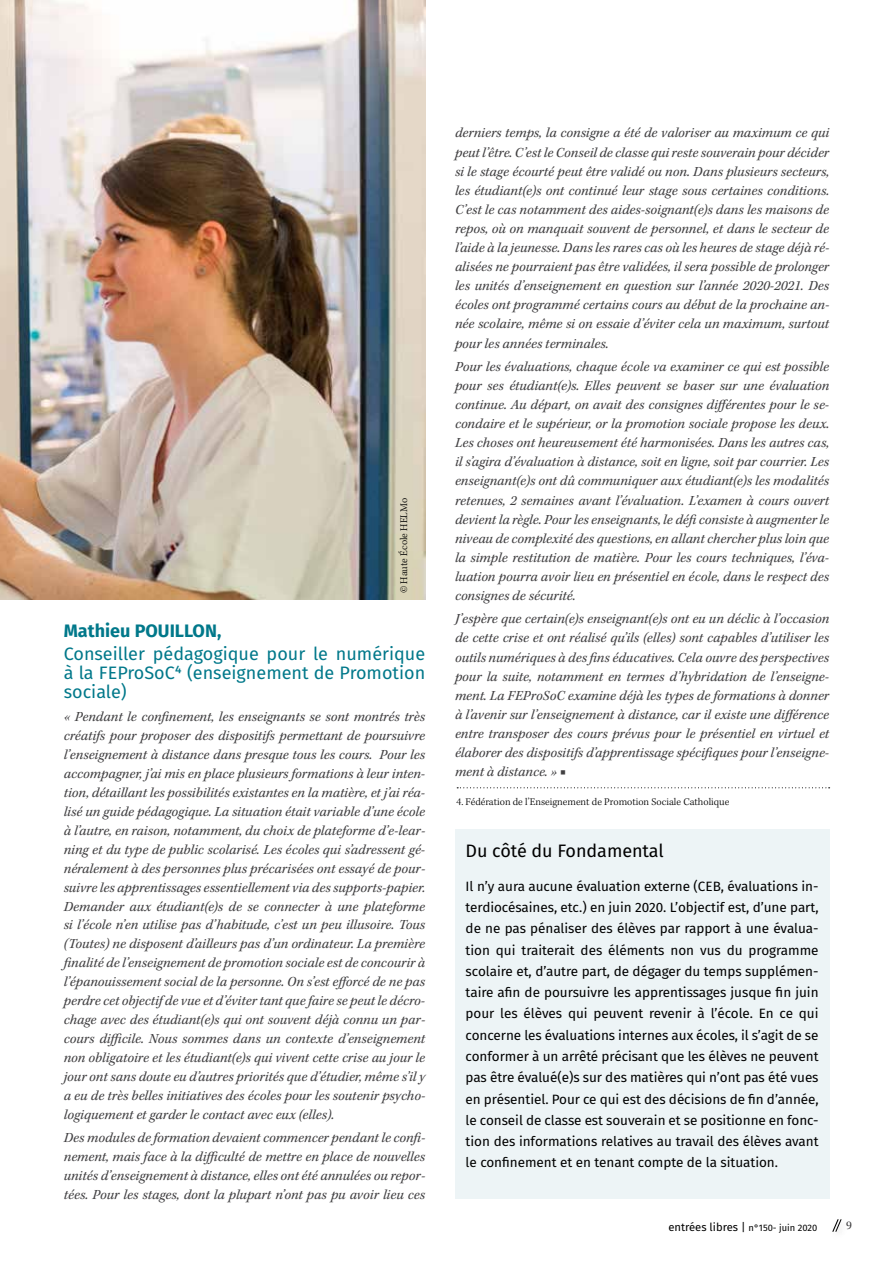
<style>
.page{position:relative;width:893px;height:1263px;background:#fff}
.page>*{position:absolute;margin:0;border:0;box-sizing:border-box;transform-origin:0 0}
.t1{font:18px/18.9px "Fira Sans";color:#00788a;text-align:justify}
.t2{font:18px "Fira Sans";letter-spacing:-.005em;color:#000}
.t3{font:700 18px "Fira Sans";color:#00788a}
.t4{font:italic 14.25px/19px "Kepler Std";color:#414042;text-align:justify}
.t5{font:13.5px/21.3px "Fira Sans";letter-spacing:-.005em;color:#000;text-align:justify}
.t6{font:12px "Kepler Std";color:#414042}
.t7{font:11.25px "Fira Sans";color:#000}
.t8{font:300 10.5px "Kepler Std";color:#000}
.s1{font-size:9.3px}
</style>
<div class="page">
<img style="left:0;top:0;width:425px;height:600px">
<svg style="left:832px;top:1219px;width:9px;height:13px"></svg>
<div style="left:455px;top:829px;width:374px;height:370px;background:#edf4f6"></div>
<svg style="left:457px;top:787px;width:373px;height:1px"></svg>
<p class="t8" style="left:398px;top:593px;width:96px;rotate:-90deg">© Haute École HELMo</p>
<p class="t3" style="left:64px;top:615px;width:159px">Mathieu POUILLON,</p>
<p class="t1" style="left:64px;top:644px;width:363px">Conseiller pédagogique pour le numérique à la FEProSoC⁴ (enseignement de Promotion sociale)</p>
<p class="t4" style="left:64px;top:707px;width:363px">« Pendant le confinement, les enseignants se sont montrés très créatifs pour proposer des dispositifs permettant de poursuivre l’enseignement à distance dans presque tous les cours. Pour les accompagner, j’ai mis en place plusieurs formations à leur inten&shy;tion, détaillant les possibilités existantes en la matière, et j’ai réa&shy;lisé un guide pédagogique. La situation était variable d’une école à l’autre, en raison, notamment, du choix de plateforme d’e-lear&shy;ning et du type de public scolarisé. Les écoles qui s’adressent gé&shy;néralement à des personnes plus précarisées ont essayé de pour&shy;suivre les apprentissages essentiellement via des supports-papier.<br>Demander aux étudiant(e)s de se connecter à une plateforme si l’école n’en utilise pas d’habitude, c’est un peu illusoire. Tous (Toutes) ne disposent d’ailleurs pas d’un ordinateur. La première finalité de l’enseignement de promotion sociale est de concourir à l’épanouissement social de la personne. On s’est efforcé de ne pas perdre cet objectif de vue et d’éviter tant que faire se peut le décro&shy;chage avec des étudiant(e)s qui ont souvent déjà connu un par&shy;cours difficile. Nous sommes dans un contexte d’enseignement non obligatoire et les étudiant(e)s qui vivent cette crise au jour le jour ont sans doute eu d’autres priorités que d’étudier, même s’il y a eu de très belles initiatives des écoles pour les soutenir psycho&shy;logiquement et garder le contact avec eux (elles).</p>
<p class="t4" style="left:64px;top:1129px;width:363px">Des modules de formation devaient commencer pendant le confi&shy;nement, mais face à la difficulté de mettre en place de nouvelles unités d’enseignement à distance, elles ont été annulées ou repor&shy;tées. Pour les stages, dont la plupart n’ont pas pu avoir lieu ces</p>
<p class="t4" style="left:455px;top:124px;width:376px">derniers temps, la consigne a été de valoriser au maximum ce qui peut l’être. C’est le Conseil de classe qui reste souverain pour décider si le stage écourté peut être validé ou non. Dans plusieurs secteurs, les étudiant(e)s ont continué leur stage sous certaines conditions.<br>C’est le cas notamment des aides-soignant(e)s dans les maisons de repos, où on manquait souvent de personnel, et dans le secteur de l’aide à la jeunesse. Dans les rares cas où les heures de stage déjà ré&shy;alisées ne pourraient pas être validées, il sera possible de prolonger les unités d’enseignement en question sur l’année 2020-2021. Des écoles ont programmé certains cours au début de la prochaine an&shy;née scolaire, même si on essaie d’éviter cela un maximum, surtout pour les années terminales.</p>
<p class="t4" style="left:455px;top:357px;width:376px">Pour les évaluations, chaque école va examiner ce qui est possible pour ses étudiant(e)s. Elles peuvent se baser sur une évaluation continue. Au départ, on avait des consignes différentes pour le se&shy;condaire et le supérieur, or la promotion sociale propose les deux.<br>Les choses ont heureusement été harmonisées. Dans les autres cas, il s’agira d’évaluation à distance, soit en ligne, soit par courrier. Les enseignant(e)s ont dû communiquer aux étudiant(e)s les modalités retenues, 2 semaines avant l’évaluation. L’examen à cours ouvert devient la règle. Pour les enseignants, le défi consiste à augmenter le niveau de complexité des questions, en allant chercher plus loin que la simple restitution de matière. Pour les cours techniques, l’éva&shy;luation pourra avoir lieu en présentiel en école, dans le respect des consignes de sécurité.</p>
<p class="t4" style="left:455px;top:610px;width:376px">J’espère que certain(e)s enseignant(e)s ont eu un déclic à l’occasion de cette crise et ont réalisé qu’ils (elles) sont capables d’utiliser les outils numériques à des fins éducatives. Cela ouvre des perspectives pour la suite, notamment en termes d’hybridation de l’enseigne&shy;ment. La FEProSoC examine déjà les types de formations à donner à l’avenir sur l’enseignement à distance, car il existe une différence entre transposer des cours prévus pour le présentiel en virtuel et élaborer des dispositifs d’apprentissage spécifiques pour l’enseigne&shy;ment à distance. » ■</p>
<p class="t8" style="left:457px;top:796px;width:274px">4. Fédération de l’Enseignement de Promotion Sociale Catholique</p>
<p class="t2" style="left:466px;top:837px;width:200px">Du côté du Fondamental</p>
<p class="t5" style="left:466px;top:875px;width:354px">Il n’y aura aucune évaluation externe (CEB, évaluations in&shy;terdiocésaines, etc.) en juin 2020. L’objectif est, d’une part, de ne pas pénaliser des élèves par rapport à une évalua&shy;tion qui traiterait des éléments non vus du programme scolaire et, d’autre part, de dégager du temps supplémen&shy;taire afin de poursuivre les apprentissages jusque fin juin pour les élèves qui peuvent revenir à l’école. En ce qui concerne les évaluations internes aux écoles, il s’agit de se conformer à un arrêté précisant que les élèves ne peuvent pas être évalué(e)s sur des matières qui n’ont pas été vues en présentiel. Pour ce qui est des décisions de fin d’année, le conseil de classe est souverain et se positionne en fonc&shy;tion des informations relatives au travail des élèves avant le confinement et en tenant compte de la situation.</p>
<p class="t7" style="left:668px;top:1218px;width:151px">entrées libres | <span class="s1">n°150- juin 2020</span></p>
<p class="t6" style="left:846px;top:1218px;width:7px">9</p>
</div>
